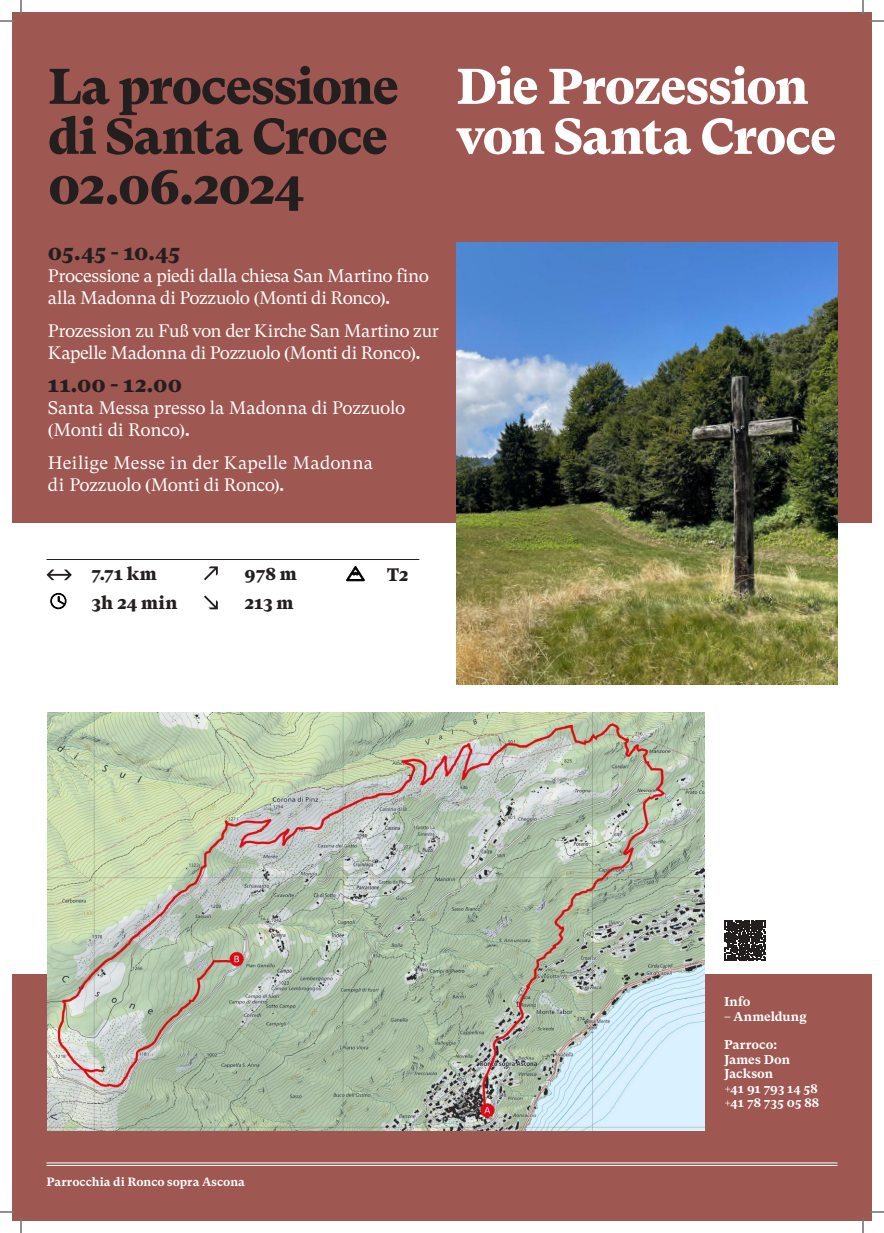
<style>
.page{position:relative;width:884px;height:1233px;background:#fff}
.page>*{position:absolute;margin:0;border:0;box-sizing:border-box;transform-origin:0 0}
.t1{font:50px/50px "GT Super Txt Trial Bl";letter-spacing:-.03em;color:#241f1f}
.t2{font:50px/50px "GT Super Txt Trial Bl";letter-spacing:-.03em;color:#fff}
.t3{font:22px "GT Super Txt Trial Bl";letter-spacing:-.005em;color:#241f1f}
.t4{font:18px/22px "GT Super Txt Trial";letter-spacing:-.02em;color:#fff}
.t5{font:18px/22px "GT Super Txt Trial";color:#fff}
.t6{font:18px/29px "GT Super Txt Trial Bl";letter-spacing:.01em;color:#241f1f}
.t7{font:700 12.8px/14.4px "GT Super Text";color:#fff}
.t8{font:700 12px "GT Super Text";color:#fff}
.s1{font-family:"font 000000002 b 9671 d 6"}
.s2{font-family:"font 000000002 b 9671 d 6";font-size:18.9px}
</style>
<div class="page">
<div style="left:12px;top:12px;width:859px;height:511px;background:#9f5752"></div>
<div style="left:12px;top:973px;width:859px;height:247px;background:#9f5752"></div>
<hr style="left:47px;top:1162px;width:790px;height:1px;background:#fff">
<hr style="left:47px;top:1165px;width:790px;height:1px;background:#fff">
<img style="left:48px;top:713px;width:656px;height:417px">
<svg style="left:725px;top:920px;width:40px;height:40px;background:#3e3a3a"></svg>
<img style="left:456px;top:243px;width:381px;height:441px">
<hr style="left:47px;top:559px;width:372px;height:1px;background:#241f1f">
<svg style="left:47px;top:569px;width:25px;height:11px"></svg>
<svg style="left:50px;top:592px;width:17px;height:17px"></svg>
<svg style="left:204px;top:566px;width:14px;height:14px"></svg>
<svg style="left:204px;top:595px;width:14px;height:14px"></svg>
<svg style="left:347px;top:566px;width:18px;height:15px"></svg>
<svg style="left:0;top:1211px;width:15px;height:1px"></svg>
<svg style="left:869px;top:1211px;width:15px;height:1px"></svg>
<svg style="left:0;top:0;width:22px;height:22px"></svg>
<svg style="left:20px;top:1218px;width:2px;height:15px"></svg>
<svg style="left:862px;top:0;width:22px;height:22px"></svg>
<svg style="left:862px;top:1218px;width:2px;height:15px"></svg>
<h1 class="t1" style="left:48px;top:66px;width:353px">La processione di Santa Croce<br>02.06.2024</h1>
<p class="t3" style="left:48px;top:243px;width:134px">05.45 - 10.45</p>
<p class="t4" style="left:48px;top:266px;width:383px">Processione a piedi dalla chiesa San Martino fino alla Madonna di Pozzuolo <span class="s1">(</span>Monti di Ronco<span class="s1">).</span></p>
<p class="t4" style="left:48px;top:321px;width:392px">Prozession zu Fu<span class="s2">ß</span> von der Kirche San Martino zur<br>Kapelle Madonna di Pozzuolo <span class="s1">(</span>Monti di Ronco<span class="s1">).</span></p>
<p class="t3" style="left:48px;top:375px;width:136px">11.00 - 12.00</p>
<p class="t4" style="left:48px;top:398px;width:359px">Santa Messa presso la Madonna di Pozzuolo <span class="s1">(</span>Monti di Ronco<span class="s1">).</span></p>
<p class="t5" style="left:48px;top:453px;width:327px">Heilige Messe in der Kapelle Madonna di Pozzuolo <span class="s1">(</span>Monti di Ronco<span class="s1">).</span></p>
<h1 class="t2" style="left:456px;top:66px;width:382px">Die Prozession von Santa Croce</h1>
<p class="t6" style="left:92px;top:561px;width:87px">7.71 km<br>3h 24 min</p>
<p class="t6" style="left:245px;top:561px;width:54px">978 m<br>213 m</p>
<p class="t6" style="left:387px;top:562px;width:23px">T2</p>
<p class="t8" style="left:47px;top:1175px;width:200px">Parrocchia di Ronco sopra Ascona</p>
<p class="t7" style="left:724px;top:994px;width:28px">Info</p>
<p class="t7" style="left:724px;top:1009px;width:84px">– Anmeldung</p>
<p class="t7" style="left:724px;top:1038px;width:97px">Parroco:<br>James Don<br>Jackson<br>+41 91 793 14 58 +41 78 735 05 88</p>
</div>
